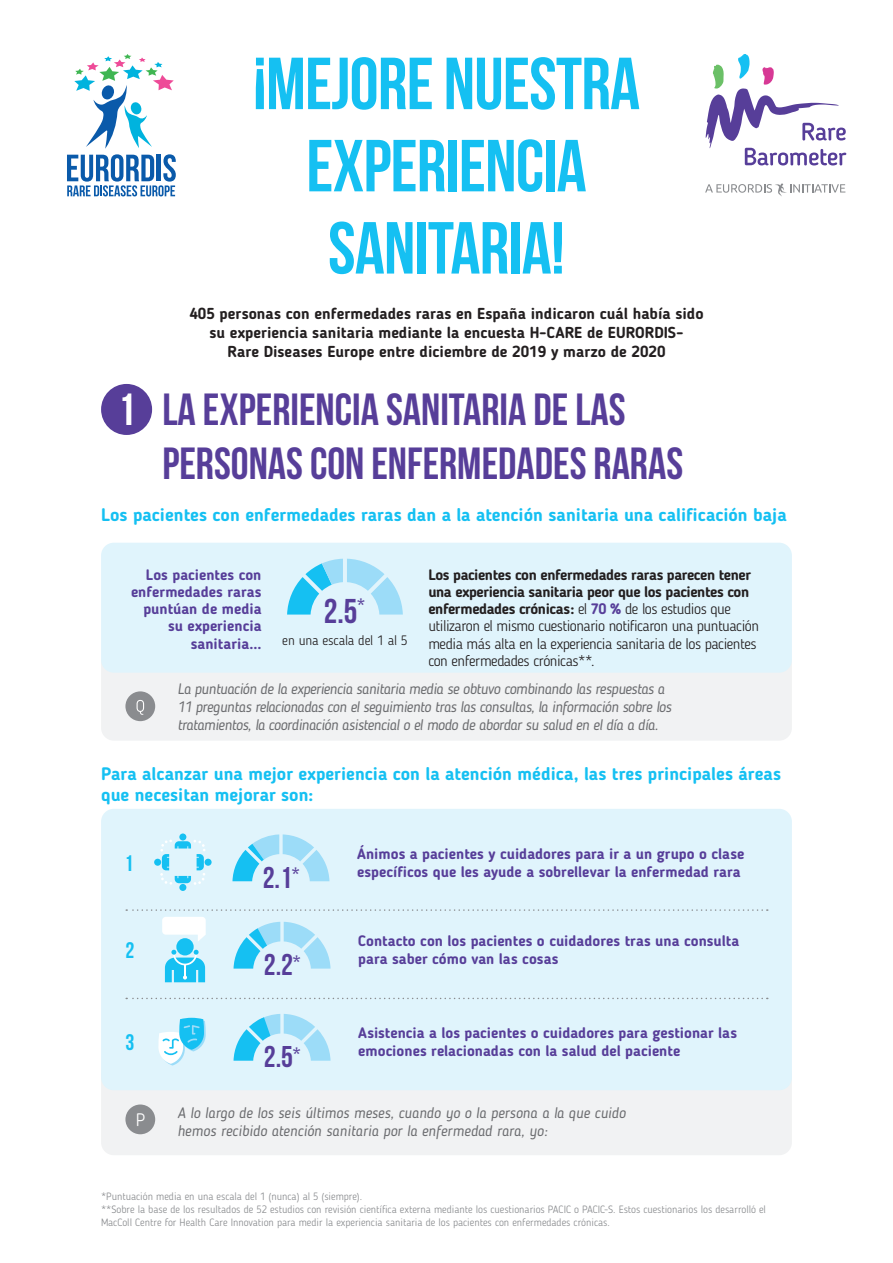
<style>
.page{position:relative;width:893px;height:1263px;background:#fff}
.page>*{position:absolute;margin:0;border:0;box-sizing:border-box;transform-origin:0 0}
.grand_titre{font:73.5px/82.2px "Bebas Neue";letter-spacing:-.01em;color:#15c0f2;text-align:center}
.titre_de_rubrique{font:45px/54px "Bebas Neue";color:#573e99}
.numéro_rubrique{font:45px "Bebas Neue";color:#fff}
.infog_chiffre_2{font:34.35px "Bebas Neue";color:#573e99}
.infog_chiffre_2-2{font:30px "Bebas Neue";color:#573e99}
.ordre{font:22.5px "Bebas Neue";color:#15c0f2}
.titre_bloc{font:700 18px/21.6px "Blogger Sans";color:#15c0f2}
.infog_texte{font:300 18px "Blogger Sans";color:#fff}
.texte{font:700 15.75px/18.9px "Blogger Sans";color:#231f20;text-align:center}
.inter_violet{font:700 15px/17.2px "Blogger Sans";color:#573e99}
.introduit_réponse{font:300 15px/17.2px "Blogger Sans";letter-spacing:-.03em;color:#231f20}
.question{font:italic 15px/18px "Blogger Sans";letter-spacing:-.03em;color:#6c6d70}
.question-2{font:italic 15px/18px "Blogger Sans";color:#6c6d70}
.complément_graphique{font:300 13.5px "Blogger Sans";letter-spacing:-.01em;color:#231f20}
.note_bas_de_page{font:300 10.5px/12.6px "Blogger Sans";color:#8a8c8f}
.s1{font-weight:700}
.s2{font-weight:700;color:#573e99}
</style>
<div class="page">
<svg style="left:67px;top:54px;width:109px;height:142px"></svg>
<svg style="left:705px;top:183px;width:140px;height:13px"></svg>
<svg style="left:705px;top:54px;width:141px;height:111px"></svg>
<div style="left:101px;top:384px;width:51px;height:51px;background:#573e99;border-radius:50%"></div>
<div style="left:101px;top:650px;width:691px;height:91px;background:#f1f2f3;border-radius:13px"></div>
<div style="left:101px;top:543px;width:691px;height:130px;background:#e0f4fc;border-radius:13px"></div>
<div style="left:125px;top:691px;width:30px;height:30px;background:#8a8c8f;border-radius:50%"></div>
<svg style="left:137px;top:700px;width:7px;height:15px"></svg>
<svg style="left:287px;top:559px;width:116px;height:55px"></svg>
<div style="left:101px;top:1061px;width:691px;height:94px;background:#f1f2f3;border-radius:13px"></div>
<div style="left:125px;top:1104px;width:30px;height:30px;background:#8a8c8f;border-radius:50%"></div>
<div style="left:101px;top:809px;width:691px;height:281px;background:#e0f4fc;border-radius:13px"></div>
<svg style="left:126px;top:909px;width:642px;height:2px"></svg>
<svg style="left:126px;top:998px;width:642px;height:1px"></svg>
<svg style="left:162px;top:917px;width:44px;height:24px"></svg>
<div style="left:176px;top:938px;width:18px;height:17px;background:#15c0f2;border-radius:50%"></div>
<svg style="left:165px;top:950px;width:40px;height:32px"></svg>
<svg style="left:232px;top:834px;width:97px;height:47px"></svg>
<div style="left:179px;top:833px;width:7px;height:7px;background:#15c0f2;border-radius:50%"></div>
<div style="left:179px;top:884px;width:7px;height:7px;background:#15c0f2;border-radius:50%"></div>
<div style="left:154px;top:859px;width:7px;height:7px;background:#15c0f2;border-radius:50%"></div>
<div style="left:205px;top:859px;width:7px;height:7px;background:#15c0f2;border-radius:50%"></div>
<svg style="left:160px;top:839px;width:45px;height:46px"></svg>
<svg style="left:158px;top:1018px;width:48px;height:47px"></svg>
<svg style="left:234px;top:1014px;width:97px;height:47px"></svg>
<svg style="left:234px;top:922px;width:97px;height:46px"></svg>
<p class="numéro_rubrique" style="left:118px;top:385px;width:19px">1</p>
<p class="grand_titre" style="left:253px;top:42px;width:389px">¡MEJORE NUESTRA<br>EXPERIENCIA<br>SANITARIA!</p>
<p class="texte" style="left:189px;top:304px;width:516px">405 personas con enfermedades raras en España indicaron cuál había sido su experiencia sanitaria mediante la encuesta H-CARE de EURORDIS-<br>Rare Diseases Europe entre diciembre de 2019 y marzo de 2020</p>
<p class="titre_de_rubrique" style="left:162px;top:382px;width:522px">LA EXPERIENCIA SANITARIA DE LAS<br>PERSONAS CON ENFERMEDADES RARAS</p>
<p class="titre_bloc" style="left:101px;top:504px;width:687px">Los pacientes con enfermedades raras dan a la atención sanitaria una calificación baja</p>
<p class="inter_violet" style="left:131px;top:566px;width:132px;text-align:right">Los pacientes con enfermedades raras puntúan de media su experiencia sanitaria...</p>
<p class="infog_chiffre_2" style="left:324px;top:592px;width:42px">2.5<sup>*</sup></p>
<p class="complément_graphique" style="left:282px;top:632px;width:127px">en una escala del 1 al 5</p>
<p class="introduit_réponse" style="left:428px;top:566px;width:332px"><span class="s1">Los pacientes con enfermedades raras parecen tener una experiencia sanitaria peor que los pacientes con enfermedades crónicas:</span> el <span class="s2">70 %</span> de los estudios que utilizaron el mismo cuestionario notificaron una puntuación media más alta en la experiencia sanitaria de los pacientes con enfermedades crónicas**.</p>
<p class="question" style="left:177px;top:680px;width:496px">La puntuación de la experiencia sanitaria media se obtuvo combinando las respuestas a<br>11 preguntas relacionadas con el seguimiento tras las consultas, la información sobre los tratamientos, la coordinación asistencial o el modo de abordar su salud en el día a día.</p>
<p class="titre_bloc" style="left:101px;top:762px;width:682px">Para alcanzar una mejor experiencia con la atención médica, las tres principales áreas que necesitan mejorar son:</p>
<p class="ordre" style="left:124px;top:850px;width:10px">1</p>
<p class="inter_violet" style="left:357px;top:844px;width:389px;line-height:18px">Ánimos a pacientes y cuidadores para ir a un grupo o clase específicos que les ayude a sobrellevar la enfermedad rara</p>
<p class="infog_chiffre_2-2" style="left:263px;top:861px;width:38px">2.1<sup>*</sup></p>
<p class="ordre" style="left:125px;top:938px;width:10px">2</p>
<p class="ordre" style="left:125px;top:1030px;width:10px">3</p>
<p class="infog_texte" style="left:136px;top:1109px;width:11px">P</p>
<p class="infog_chiffre_2-2" style="left:264px;top:948px;width:38px">2.2<sup>*</sup></p>
<p class="infog_chiffre_2-2" style="left:264px;top:1040px;width:38px">2.5<sup>*</sup></p>
<p class="inter_violet" style="left:358px;top:932px;width:383px;line-height:18px">Contacto con los pacientes o cuidadores tras una consulta para saber cómo van las cosas</p>
<p class="inter_violet" style="left:358px;top:1024px;width:380px;line-height:18px">Asistencia a los pacientes o cuidadores para gestionar las emociones relacionadas con la salud del paciente</p>
<p class="question-2" style="left:177px;top:1104px;width:450px">A lo largo de los seis últimos meses, cuando yo o la persona a la que cuido hemos recibido atención sanitaria por la enfermedad rara, yo:</p>
<p class="note_bas_de_page" style="left:101px;top:1190px;width:263px">*Puntuación media en una escala del 1 (nunca) al 5 (siempre).</p>
<p class="note_bas_de_page" style="left:101px;top:1203px;width:666px">**Sobre la base de los resultados de 52 estudios con revisión científica externa mediante los cuestionarios PACIC o PACIC-S. Estos cuestionarios los desarrolló el<br>MacColl Centre for Health Care Innovation para medir la experiencia sanitaria de los pacientes con enfermedades crónicas.</p>
</div>
